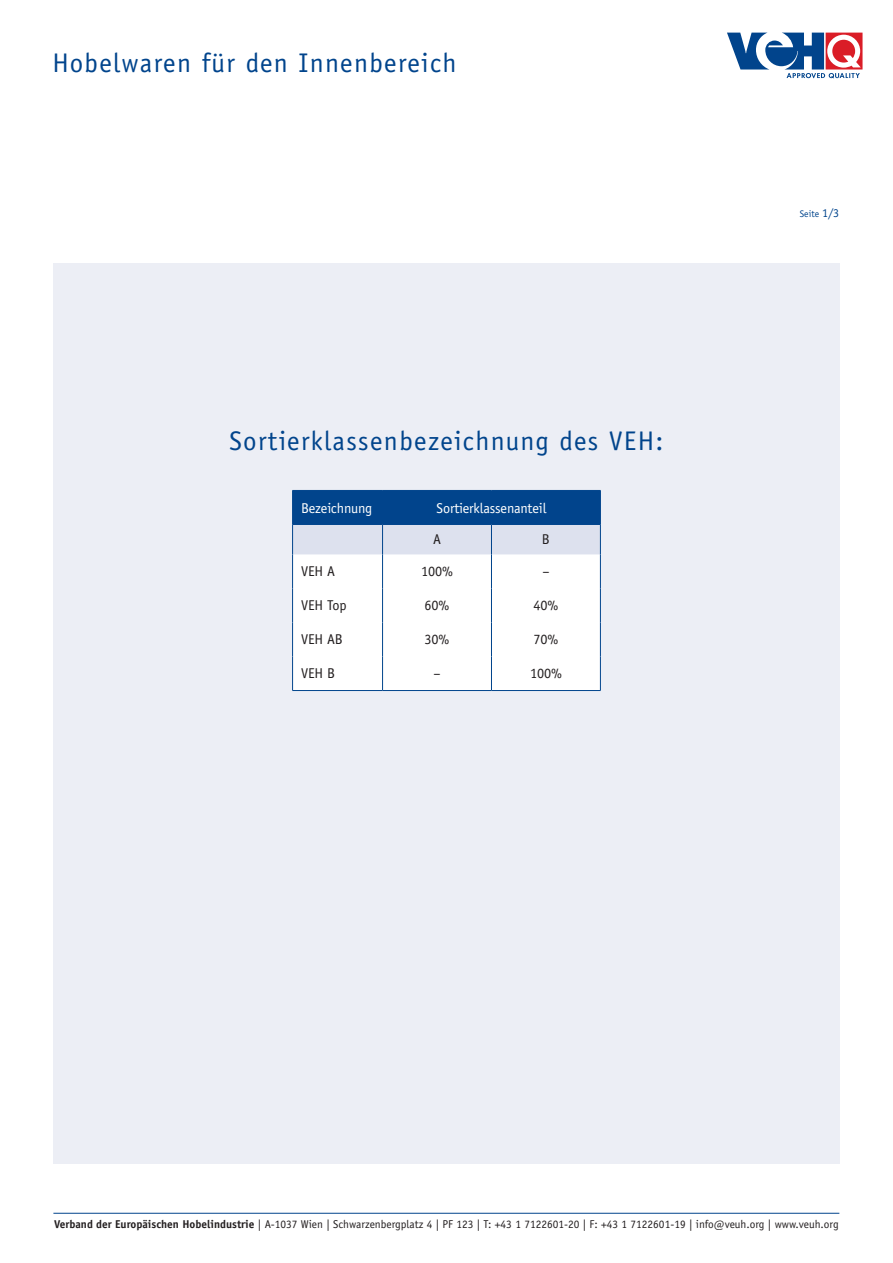
<style>
.page{position:relative;width:893px;height:1263px;background:#fff}
.page>*{position:absolute;margin:0;border:0;box-sizing:border-box;transform-origin:0 0}
.t1{font:27px "Officina Sans Std";letter-spacing:.05em;color:#01448c}
.t2{font:14.25px "Officina Sans";letter-spacing:-.01em;color:#231f20}
.t3{font:14.25px "Officina Sans";letter-spacing:-.01em;color:#fff}
.t4{font:11.4px "Officina Sans";color:#231f20}
.t5{font:9.6px "Officina Sans";color:#01448c}
.s1{font-size:12px}
.s2{font-family:"Officina Sans Std";font-weight:700}
</style>
<div class="page">
<div style="left:53px;top:264px;width:786px;height:900px;background:#eceef5"></div>
<svg style="left:727px;top:33px;width:135px;height:45px"></svg>
<hr style="left:53px;top:1213px;width:786px;height:1px;background:#01448c">
<div style="left:292px;top:490px;width:309px;height:201px;background:#fff"></div>
<hr style="left:292px;top:690px;width:91px;height:1px;background:#01448c">
<hr style="left:383px;top:690px;width:108px;height:1px;background:#01448c">
<hr style="left:491px;top:690px;width:110px;height:1px;background:#01448c">
<svg style="left:292px;top:490px;width:309px;height:64px;background:#638ab7"></svg>
<hr style="left:292px;top:554px;width:1px;height:34px;background:#01448c">
<hr style="left:382px;top:554px;width:1px;height:34px;background:#01448c">
<hr style="left:491px;top:554px;width:1px;height:34px;background:#01448c">
<hr style="left:600px;top:554px;width:1px;height:34px;background:#01448c">
<hr style="left:292px;top:588px;width:1px;height:34px;background:#01448c">
<hr style="left:382px;top:588px;width:1px;height:34px;background:#01448c">
<hr style="left:491px;top:588px;width:1px;height:34px;background:#01448c">
<hr style="left:600px;top:588px;width:1px;height:34px;background:#01448c">
<hr style="left:292px;top:622px;width:1px;height:34px;background:#01448c">
<hr style="left:382px;top:622px;width:1px;height:34px;background:#01448c">
<hr style="left:491px;top:622px;width:1px;height:34px;background:#01448c">
<hr style="left:600px;top:622px;width:1px;height:34px;background:#01448c">
<hr style="left:292px;top:656px;width:1px;height:34px;background:#01448c">
<hr style="left:382px;top:656px;width:1px;height:34px;background:#01448c">
<hr style="left:491px;top:656px;width:1px;height:34px;background:#01448c">
<hr style="left:600px;top:656px;width:1px;height:34px;background:#01448c">
<h1 class="t1" style="left:52px;top:47px;width:406px">Hobelwaren für den Innenbereich</h1>
<h1 class="t1" style="left:229px;top:425px;width:436px">Sortierklassenbezeichnung des VEH:</h1>
<p class="t3" style="left:301px;top:500px;width:73px">Bezeichnung</p>
<p class="t3" style="left:437px;top:500px;width:111px">Sortierklassenanteil</p>
<p class="t2" style="left:433px;top:531px;width:9px">A</p>
<p class="t2" style="left:542px;top:531px;width:9px">B</p>
<p class="t2" style="left:301px;top:563px;width:36px">VEH A</p>
<p class="t2" style="left:421px;top:563px;width:33px">100%</p>
<p class="t2" style="left:542px;top:563px;width:9px">–</p>
<p class="t2" style="left:301px;top:597px;width:47px">VEH Top</p>
<p class="t2" style="left:425px;top:597px;width:26px">60%</p>
<p class="t2" style="left:534px;top:597px;width:26px">40%</p>
<p class="t2" style="left:301px;top:631px;width:43px">VEH AB</p>
<p class="t2" style="left:425px;top:631px;width:26px">30%</p>
<p class="t2" style="left:534px;top:631px;width:26px">70%</p>
<p class="t2" style="left:301px;top:665px;width:36px">VEH B</p>
<p class="t2" style="left:433px;top:665px;width:9px">–</p>
<p class="t2" style="left:530px;top:665px;width:33px">100%</p>
<p class="t5" style="left:800px;top:208px;width:41px">Seite <span class="s1">1/3</span></p>
<p class="t4" style="left:54px;top:1217px;width:786px"><span class="s2">Verband der Europäischen Hobelindustrie</span> | A-1037 Wien | Schwarzenbergplatz 4 | PF 123 | T: +43 1 7122601-20 | F: +43 1 7122601-19 | info@veuh.org | www.veuh.org</p>
</div>
